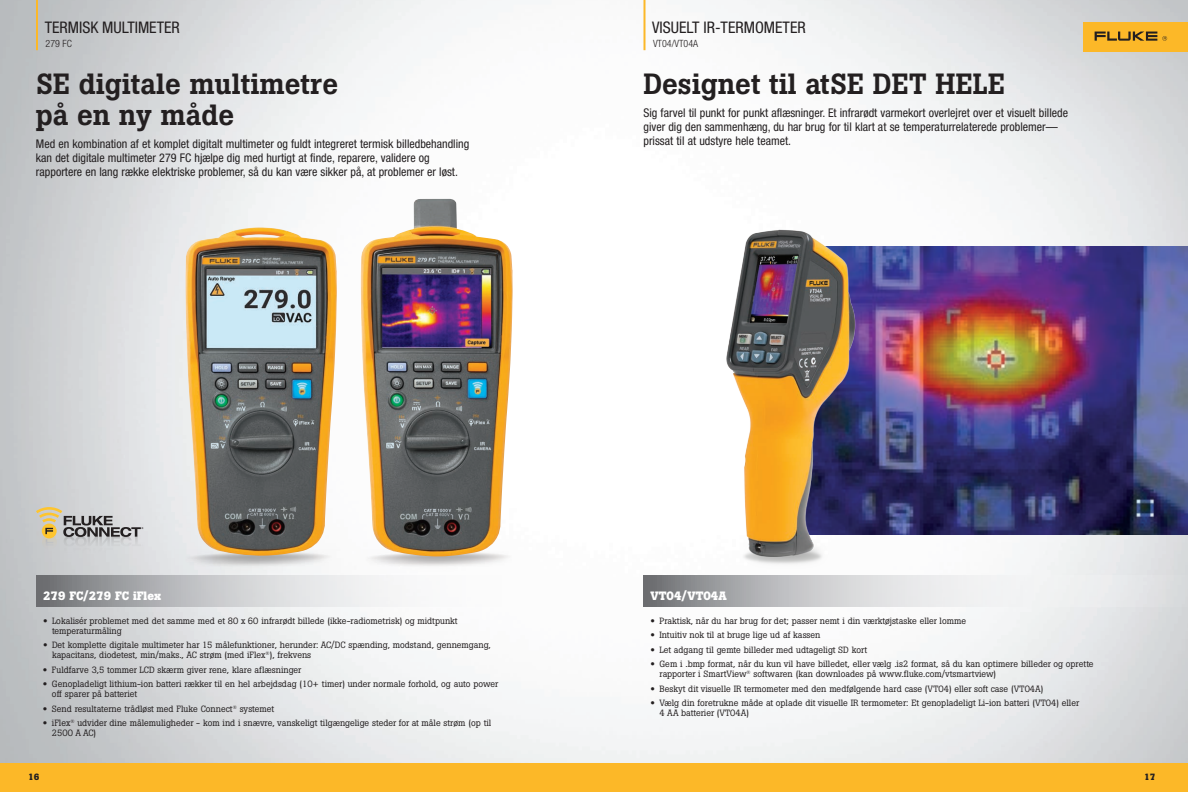
<style>
.page{position:relative;width:1188px;height:792px;background:#fff}
.page>*{position:absolute;margin:0;border:0;box-sizing:border-box;transform-origin:0 0}
.t1{font:500 29px/31px "Boton Pro";color:#231f20}
.t2{font:condensed 16px "Helvetica Neue LT Pro";color:#231f20}
.t3{font:condensed 12px/14px "Helvetica Neue LT Pro";color:#231f20}
.t4{font:700 12px "Boton Pro";color:#fff}
.t5{font:300 condensed 10px "Helvetica Neue LT Pro";color:#231f20}
.t6{font:9px/10px "Boton Pro";color:#231f20}
.t7{font:700 9px "Boton Pro";color:#231f20}
.s1{font-family:"Helvetica Neue LT Std";font-weight:700;font-stretch:expanded}
</style>
<div class="page">
<img style="left:0;top:0;width:1188px;height:763px">
<div style="left:1083px;top:22px;width:105px;height:30px;background:#fcb828"></div>
<svg style="left:1095px;top:32px;width:72px;height:9px"></svg>
<div style="left:0;top:763px;width:1188px;height:29px;background:#fcb828"></div>
<hr style="left:36px;top:0;width:2px;height:50px;background:#fcb828">
<img style="left:865px;top:247px;width:323px;height:288px">
<svg style="left:644px;top:575px;width:544px;height:31px"></svg>
<svg style="left:36px;top:575px;width:568px;height:31px"></svg>
<img style="left:718px;top:210px;width:147px;height:358px">
<hr style="left:644px;top:0;width:2px;height:50px;background:#fcb828">
<svg style="left:36px;top:507px;width:108px;height:59px;background:#c1bfba"></svg>
<img style="left:175px;top:549px;width:166px;height:24px">
<img style="left:354px;top:549px;width:167px;height:24px">
<img style="left:185px;top:227px;width:152px;height:329px">
<img style="left:361px;top:199px;width:152px;height:358px">
<h2 class="t2" style="left:45px;top:18px;width:137px">TERMISK MULTIMETER</h2>
<p class="t5" style="left:46px;top:38px;width:28px">279 FC</p>
<p class="t5" style="left:653px;top:38px;width:47px">VT04/VT04A</p>
<h1 class="t1" style="left:643px;top:69px;width:363px">Designet til atSE DET HELE</h1>
<h3 class="t3" style="left:643px;top:106px;width:426px">Sig farvel til punkt for punkt aflæsninger. Et infrarødt varmekort overlejret over et visuelt billede giver dig den sammenhæng, du har brug for til klart at se temperaturrelaterede problemer— prissat til at udstyre hele teamet.</h3>
<h2 class="t2" style="left:652px;top:18px;width:155px">VISUELT IR-TERMOMETER</h2>
<h1 class="t1" style="left:36px;top:69px;width:304px">SE digitale multimetre på en ny måde</h1>
<p class="t3" style="left:36px;top:137px;width:435px">Med en kombination af et komplet digitalt multimeter og fuldt integreret termisk billedbehandling kan det digitale multimeter 279 FC hjælpe dig med hurtigt at finde, reparere, validere og rapportere en lang række elektriske problemer, så du kan være sikker på, at problemer er løst.</p>
<h3 class="t4" style="left:43px;top:588px;width:120px">279 FC/279 FC iFlex</h3>
<p class="t6" style="left:52px;top:615px;width:407px;text-indent:-9px"><span class="s1">•</span> Lokalisér problemet med det samme med et 80 x 60 infrarødt billede (ikke-radiometrisk) og midtpunkt temperaturmåling</p>
<p class="t6" style="left:52px;top:640px;width:440px;text-indent:-9px"><span class="s1">•</span> Det komplette digitale multimeter har 15 målefunktioner, herunder: AC/DC spænding, modstand, gennemgang, kapacitans, diodetest, min/maks., AC strøm (med iFlex<sup>®</sup>), frekvens</p>
<p class="t6" style="left:43px;top:664px;width:260px"><span class="s1">•</span> Fuldfarve 3,5 tommer LCD skærm giver rene, klare aflæsninger</p>
<p class="t6" style="left:52px;top:679px;width:448px;text-indent:-9px"><span class="s1">•</span> Genopladeligt lithium-ion batteri rækker til en hel arbejdsdag (10+ timer) under normale forhold, og auto power off sparer på batteriet</p>
<p class="t6" style="left:43px;top:703px;width:233px"><span class="s1">•</span> Send resultaterne trådløst med Fluke Connect<sup>®</sup> systemet</p>
<p class="t6" style="left:52px;top:718px;width:441px;text-indent:-9px"><span class="s1">•</span> iFlex<sup>®</sup> udvider dine målemuligheder - kom ind i snævre, vanskeligt tilgængelige steder for at måle strøm (op til<br>2500 A AC)</p>
<h3 class="t4" style="left:650px;top:588px;width:78px">VT04/VT04A</h3>
<p class="t6" style="left:650px;top:615px;width:317px"><span class="s1">•</span> Praktisk, når du har brug for det; passer nemt i din værktøjstaske eller lomme</p>
<p class="t6" style="left:650px;top:630px;width:171px"><span class="s1">•</span> Intuitiv nok til at bruge lige ud af kassen</p>
<p class="t6" style="left:650px;top:644px;width:218px"><span class="s1">•</span> Let adgang til gemte billeder med udtageligt SD kort</p>
<p class="t6" style="left:660px;top:659px;width:436px;text-indent:-9px"><span class="s1">•</span> Gem i .bmp format, når du kun vil have billedet, eller vælg .is2 format, så du kan optimere billeder og oprette rapporter i SmartView<sup>®</sup> softwaren (kan downloades på www.fluke.com/vtsmartview)</p>
<p class="t6" style="left:651px;top:683px;width:394px"><span class="s1">•</span> Beskyt dit visuelle IR termometer med den medfølgende hard case (VT04) eller soft case (VT04A)</p>
<p class="t6" style="left:660px;top:698px;width:421px;text-indent:-9px"><span class="s1">•</span> Vælg din foretrukne måde at oplade dit visuelle IR termometer: Et genopladeligt Li-ion batteri (VT04) eller<br>4 AA batterier (VT04A)</p>
<p class="t7" style="left:28px;top:771px;width:13px">16</p>
<p class="t7" style="left:1144px;top:771px;width:13px">17</p>
</div>
